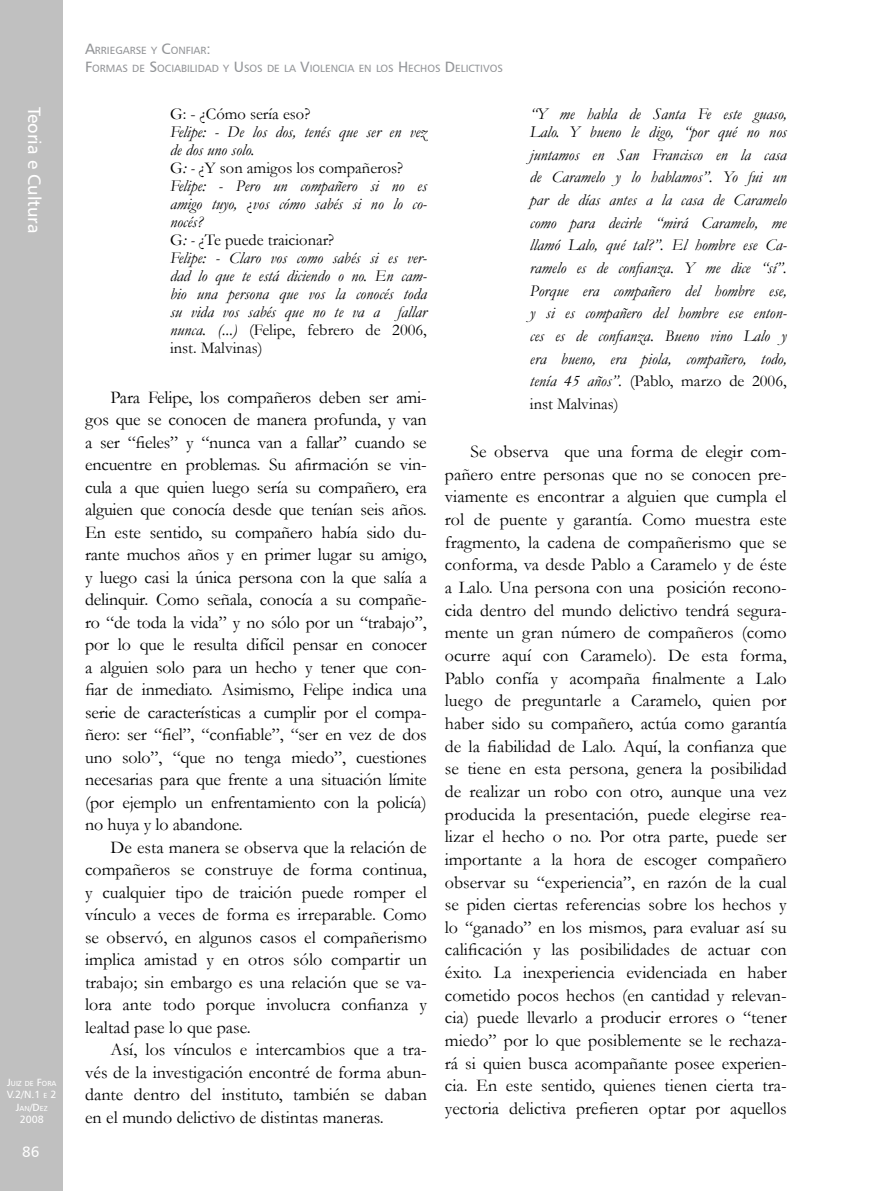
<style>
.page{position:relative;width:893px;height:1191px;background:#fff}
.page>*{position:absolute;margin:0;border:0;box-sizing:border-box;transform-origin:0 0}
.t1{font:18px/22.5px "Garamond";color:#000;text-align:justify}
.t2{font:18px "Humanist 777 BT Roman B";color:#fff}
.t3{font:italic 16.5px/18px "Garamond";color:#000}
.t4{font:16.5px "Garamond";color:#000}
.t5{font:15px "Humanist 777 BT Roman B";color:#fff}
.t6{font:10.5px/18px "Humanist 777 BT Roman B";color:#939598}
.t7{font:10.5px "Humanist 777 BT Roman B";color:#fff}
.t8{font:7.35px "Humanist 777 BT Roman B";color:#fff}
.s1{font-size:10.5px}
.s2{font-size:7.35px}
.s3{font-size:15px}
.s4{font-style:normal}
</style>
<div class="page">
<div style="left:0;top:0;width:62px;height:1191px;background:#c0c0c0"></div>
<p class="t2" style="left:46px;top:107px;width:128px;rotate:90deg">Teoria e Cultura</p>
<p class="t8" style="left:7px;top:1078px;width:51px"><span class="s1">J</span>UIZ DE <span class="s1">F</span>ORA</p>
<p class="t7" style="left:7px;top:1088px;width:51px">V.2/N.1 <span class="s2">E</span> 2</p>
<p class="t8" style="left:16px;top:1103px;width:33px"><span class="s1">J</span>AN<span class="s1">/D</span> EZ</p>
<p class="t7" style="left:20px;top:1113px;width:26px">2008</p>
<p class="t5" style="left:22px;top:1142px;width:19px">86</p>
<p class="t6" style="left:85px;top:41px;width:419px"><span class="s3">A</span>RRIEGARSE Y <span class="s3">C</span>ONFIAR<span class="s3">:<br>F</span>ORMAS DE <span class="s3">S</span>OCIABILIDAD Y <span class="s3">U</span> SOS DE LA <span class="s3">V</span>IOLENCIA EN LOS <span class="s3">H</span>ECHOS <span class="s3">D</span> ELICTIVOS</p>
<p class="t4" style="left:170px;top:103px;width:142px">G: - ¿Cómo sería eso?</p>
<p class="t3" style="left:170px;top:122px;width:258px">Felipe: - De los dos, tenés que ser en vez de dos uno solo.<br><span class="s4">G</span>: - <span class="s4">¿Y son amigos los compañeros?<br></span>Felipe: - Pero un compañero si no es amigo tuyo, <span class="s4">¿</span>vos cómo sabés si no lo co&shy;nocés?<br><span class="s4">G</span>: - <span class="s4">¿Te puede traicionar?<br></span>Felipe: - Claro vos como sabés si es ver&shy;dad lo que te está diciendo o no. En cam&shy;bio una persona que vos la conocés toda su vida vos sabés que no te va a fallar nunca. (...) <span class="s4">(Felipe, febrero de 2006, inst. Malvinas)</span></p>
<p class="t1" style="left:85px;top:385px;width:343px;text-indent:26px">Para Felipe, los compañeros deben ser ami&shy;gos que se conocen de manera profunda, y van a ser “fieles” y “nunca van a fallar” cuando se encuentre en problemas. Su afirmación se vin&shy;cula a que quien luego sería su compañero, era alguien que conocía desde que tenían seis años.<br>En este sentido, su compañero había sido du&shy;rante muchos años y en primer lugar su amigo, y luego casi la única persona con la que salía a delinquir. Como señala, conocía a su compañe&shy;ro “de toda la vida” y no sólo por un “trabajo”, por lo que le resulta difícil pensar en conocer a alguien solo para un hecho y tener que con&shy;fiar de inmediato. Asimismo, Felipe indica una serie de características a cumplir por el compa&shy;ñero: ser “fiel”, “confiable”, “ser en vez de dos uno solo”, “que no tenga miedo”, cuestiones necesarias para que frente a una situación límite (por ejemplo un enfrentamiento con la policía) no huya y lo abandone.</p>
<p class="t1" style="left:85px;top:835px;width:343px;text-indent:26px">De esta manera se observa que la relación de compañeros se construye de forma continua, y cualquier tipo de traición puede romper el vínculo a veces de forma es irreparable. Como se observó, en algunos casos el compañerismo implica amistad y en otros sólo compartir un trabajo; sin embargo es una relación que se va&shy;lora ante todo porque involucra confianza y lealtad pase lo que pase.</p>
<p class="t1" style="left:85px;top:1038px;width:343px;text-indent:26px">Así, los vínculos e intercambios que a tra&shy;vés de la investigación encontré de forma abun&shy;dante dentro del instituto, también se daban en el mundo delictivo de distintas maneras.</p>
<p class="t3" style="left:530px;top:104px;width:258px">“Y me habla de Santa Fe este guaso,<br>Lalo. Y bueno le digo, “por qué no nos</p>
<p class="t3" style="left:530px;top:143px;width:258px;line-height:22.6px;text-align:justify">juntamos en San Francisco en la casa de Caramelo y lo hablamos”. Yo fui un par de días antes a la casa de Caramelo como para decirle “mirá Caramelo, me llamó Lalo, qué tal?”. El hombre ese Ca&shy;ramelo es de confianza. Y me dice “sí”.<br>Porque era compañero del hombre ese, y si es compañero del hombre ese enton&shy;ces es de confianza. Bueno vino Lalo y era bueno, era piola, compañero, todo, tenía 45 años”. <span class="s4">(Pablo, marzo de 2006, inst Malvinas)</span></p>
<p class="t1" style="left:445px;top:440px;width:343px;text-indent:26px">Se observa que una forma de elegir com&shy;pañero entre personas que no se conocen pre&shy;viamente es encontrar a alguien que cumpla el rol de puente y garantía. Como muestra este fragmento, la cadena de compañerismo que se conforma, va desde Pablo a Caramelo y de éste a Lalo. Una persona con una posición recono&shy;cida dentro del mundo delictivo tendrá segura&shy;mente un gran número de compañeros (como ocurre aquí con Caramelo). De esta forma, Pablo confía y acompaña finalmente a Lalo luego de preguntarle a Caramelo, quien por haber sido su compañero, actúa como garantía de la fiabilidad de Lalo. Aquí, la confianza que se tiene en esta persona, genera la posibilidad de realizar un robo con otro, aunque una vez producida la presentación, puede elegirse rea&shy;lizar el hecho o no. Por otra parte, puede ser importante a la hora de escoger compañero observar su “experiencia”, en razón de la cual se piden ciertas referencias sobre los hechos y lo “ganado” en los mismos, para evaluar así su calificación y las posibilidades de actuar con éxito. La inexperiencia evidenciada en haber cometido pocos hechos (en cantidad y relevan&shy;cia) puede llevarlo a producir errores o “tener miedo” por lo que posiblemente se le rechaza&shy;rá si quien busca acompañante posee experien&shy;cia. En este sentido, quienes tienen cierta tra&shy;yectoria delictiva prefieren optar por aquellos</p>
</div>
